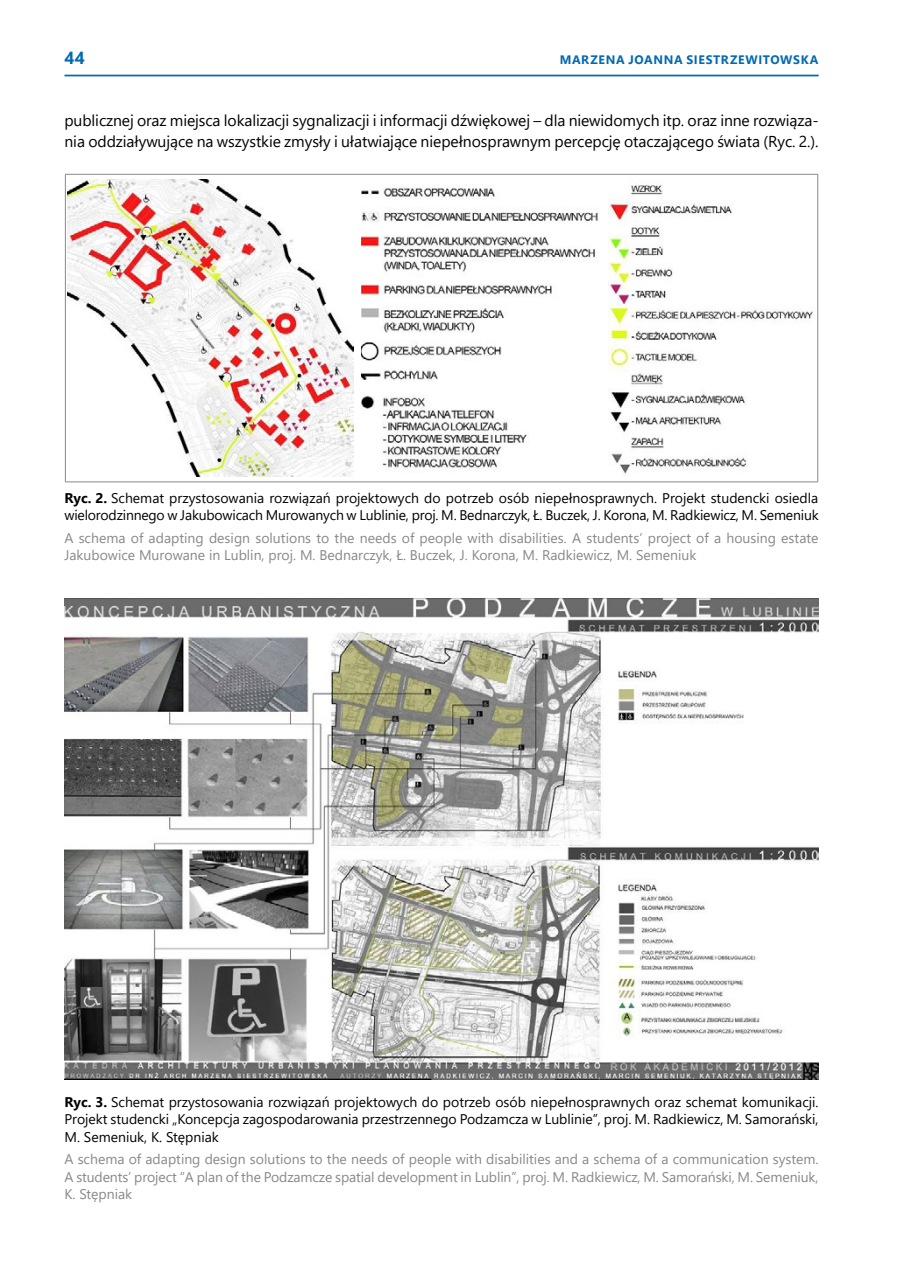
<style>
.page{position:relative;width:903px;height:1275px;background:#fff}
.page>*{position:absolute;margin:0;border:0;box-sizing:border-box;transform-origin:0 0}
.t1{font:700 17.5px "Segoe UI";color:#006ab3}
.Tekst_z_wcięciem{font:15.75px/21px "Segoe UI";letter-spacing:-.005em;color:#000}
.t2{font:14px/17.5px "Segoe UI";letter-spacing:-.005em;color:#000}
.EN_Podpis_rysunku__d{font:14px/17.5px "Segoe UI";color:#87888a}
.t3{font:700 12.25px "Segoe UI";letter-spacing:.055em;color:#006ab3}
.s1{font-weight:700}
</style>
<div class="page">
<hr style="left:64px;top:75px;width:755px;height:1px;background:#006ab3">
<hr style="left:65px;top:174px;width:753px;height:1px;background:#87888a">
<hr style="left:65px;top:175px;width:1px;height:306px;background:#87888a">
<hr style="left:817px;top:175px;width:1px;height:306px;background:#87888a">
<hr style="left:65px;top:481px;width:753px;height:1px;background:#87888a">
<img style="left:68px;top:179px;width:285px;height:298px">
<img style="left:361px;top:187px;width:237px;height:281px">
<img style="left:608px;top:185px;width:205px;height:289px">
<img style="left:64px;top:598px;width:755px;height:481px">
<p class="t1" style="left:64px;top:42px;width:22px">44</p>
<p class="t3" style="left:560px;top:49px;width:260px">MARZENA JOANNA SIESTRZEWITOWS KA</p>
<p class="Tekst_z_wcięciem" style="left:64px;top:109px;width:756px">publicznej oraz miejsca lokalizacji sygnalizacji i informacji dźwiękowej – dla niewidomych itp. oraz inne rozwiąza&shy;nia oddziaływujące na wszystkie zmysły i ułatwiające niepełnosprawnym percepcję otaczającego świata (Ryc. 2.).</p>
<p class="t2" style="left:64px;top:488px;width:756px"><span class="s1">RYC. 2.</span> Schemat przystosowania rozwiązań projektowych do potrzeb osób niepełnosprawnych. Projekt studencki osiedla wielorodzinnego w Jakubowicach Murowanych w Lublinie, proj. M. Bednarczyk, Ł. Buczek, J. Korona, M. Radkiewicz, M. Semeniuk</p>
<p class="EN_Podpis_rysunku__d" style="left:64px;top:528px;width:756px">A schema of adapting design solutions to the needs of people with disabilities. A students’ project of a housing estate<br>Jakubowice Murowane in Lublin, proj. M. Bednarczyk, Ł. Buczek, J. Korona, M. Radkiewicz, M. Semeniuk</p>
<p class="t2" style="left:64px;top:1092px;width:756px;text-align:justify"><span class="s1">RYC. 3.</span> Schemat przystosowania rozwiązań projektowych do potrzeb osób niepełnosprawnych oraz schemat komunikacji.<br>Projekt studencki „Koncepcja zagospodarowania przestrzennego Podzamcza w Lublinie”, proj. M. Radkiewicz, M. Samorański, M. Semeniuk, K. Stępniak</p>
<p class="EN_Podpis_rysunku__d" style="left:64px;top:1149px;width:756px;text-align:justify">A schema of adapting design solutions to the needs of people with disabilities and a schema of a communication system.<br>A students’ project “A plan of the Podzamcze spatial development in Lublin”, proj. M. Radkiewicz, M. Samorański, M. Semeniuk, K. Stępniak</p>
</div>
